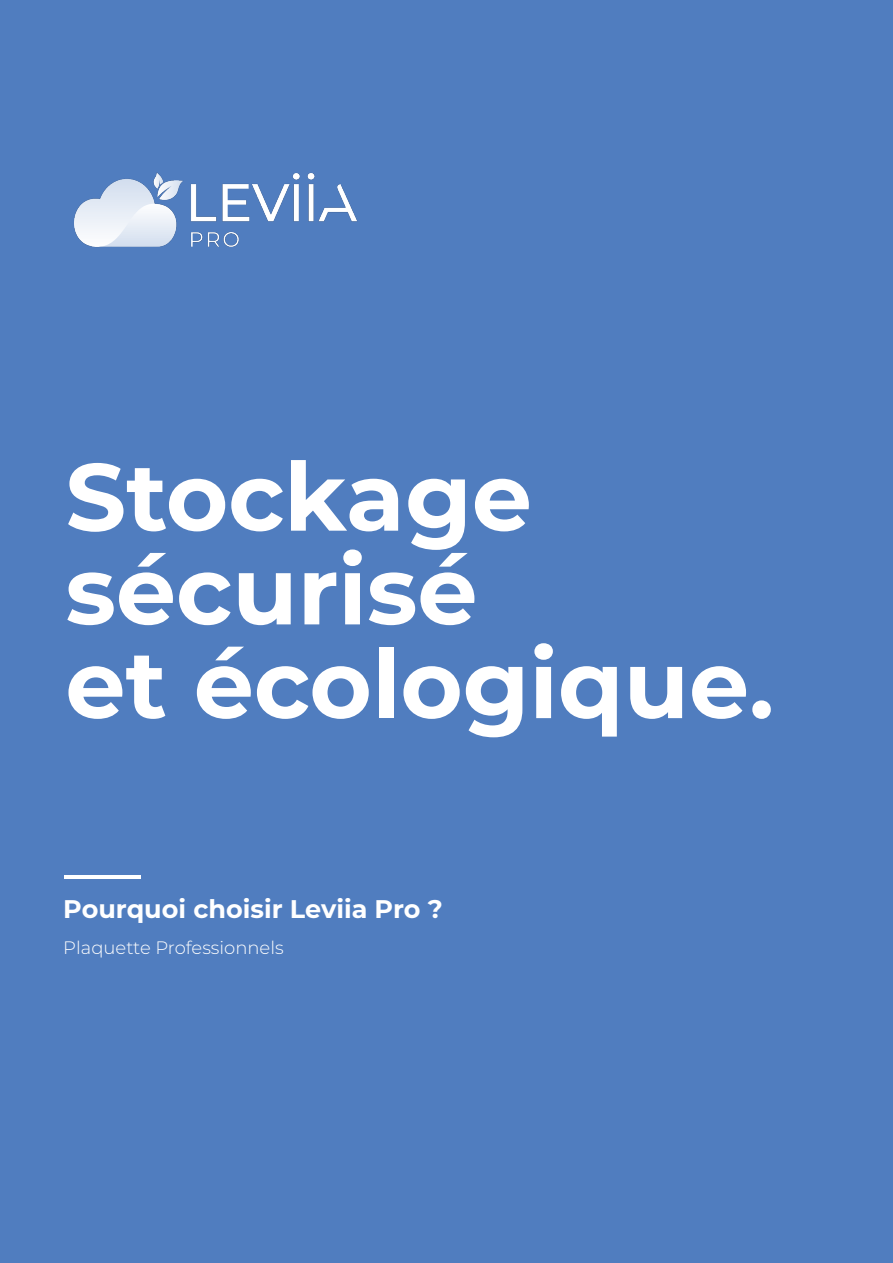
<style>
.page{position:relative;width:893px;height:1263px;background:#507dbf}
.page>*{position:absolute;margin:0;border:0;box-sizing:border-box;transform-origin:0 0}
.t1{font:700 95.1px/93.8px "Montserrat";color:#fff}
.t2{font:700 25.5px "Montserrat";color:#fff}
.t3{font:300 18px "Montserrat";color:#fff}
</style>
<div class="page">
<img style="left:74px;top:172px;width:283px;height:75px">
<hr style="left:64px;top:875px;width:77px;height:4px;background:#fff">
<p class="t1" style="left:65px;top:445px;width:710px">Stockage sécurisé<br>et écologique.</p>
<p class="t2" style="left:63px;top:891px;width:381px">Pourquoi choisir Leviia Pro ?</p>
<p class="t3" style="left:63px;top:935px;width:222px">Plaquette Professionnels</p>
</div>
